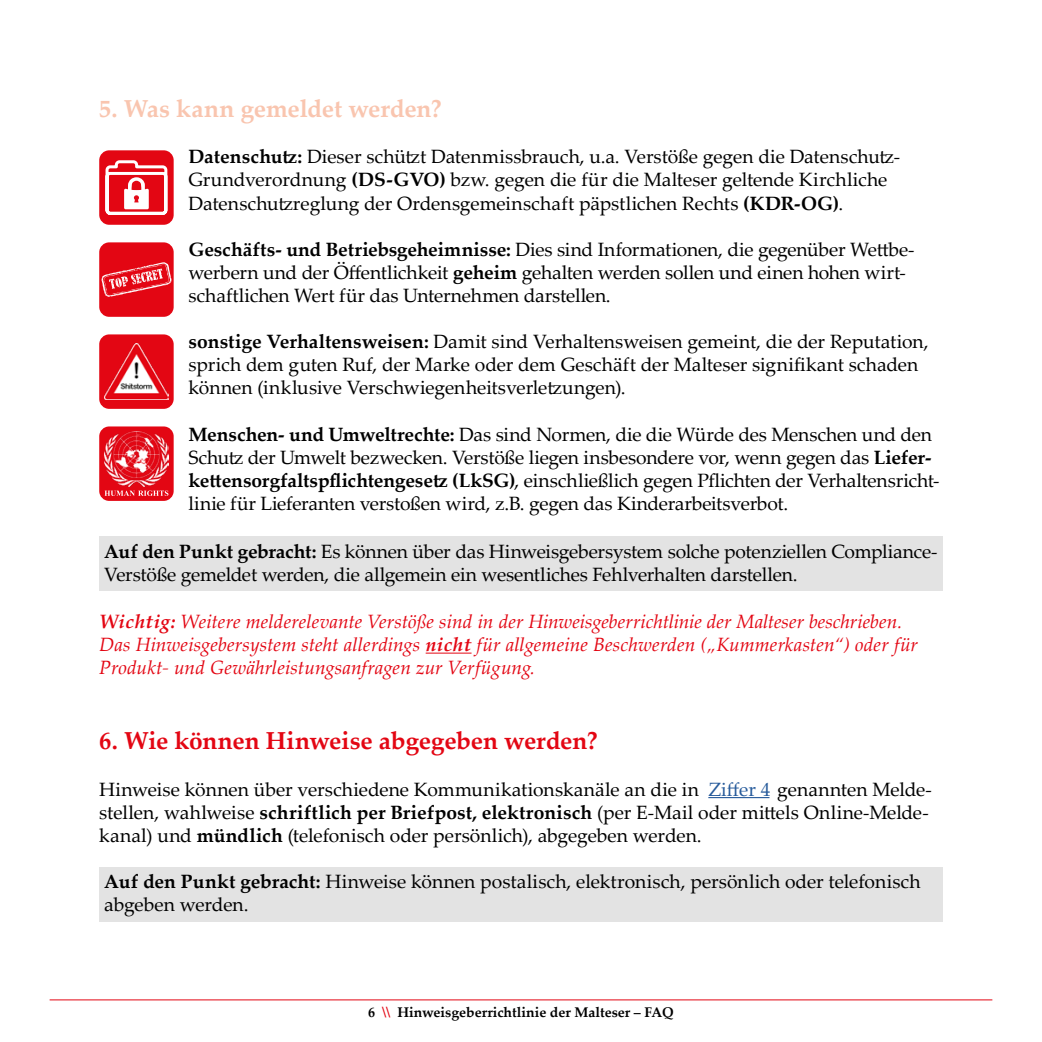
<style>
.page{position:relative;width:1042px;height:1042px;background:#fff}
.page>*{position:absolute;margin:0;border:0;box-sizing:border-box;transform-origin:0 0}
.t1{font:700 24.5px "Palatino Linotype";letter-spacing:-.005em;color:#e30613}
.t2{font:700 24.5px "Palatino Linotype";color:#f9c5af}
.t3{font:19.25px/23.1px "Palatino Linotype";letter-spacing:-.005em;color:#000}
.t4{font:italic 19.25px/23.1px "Palatino Linotype";color:#e30613}
.t5{font:700 14px "Palatino Linotype";color:#000}
.s1{font-weight:700}
.s2{color:#275b9b}
.s3{color:#e30613}
</style>
<div class="page">
<div style="left:99px;top:867px;width:844px;height:54px;background:#e3e3e3"></div>
<div style="left:99px;top:536px;width:844px;height:54px;background:#e3e3e3"></div>
<hr style="left:50px;top:999px;width:942px;height:1px;background:#e30613">
<hr style="left:426px;top:652px;width:45px;height:1px;background:#e30613">
<hr style="left:708px;top:797px;width:61px;height:1px;background:#275b9b">
<div style="left:99px;top:150px;width:75px;height:75px;background:#e30613;border-radius:10px"></div>
<svg style="left:106px;top:160px;width:61px;height:55px"></svg>
<div style="left:99px;top:242px;width:75px;height:75px;background:#e30613;border-radius:10px"></div>
<img style="left:150px;top:262px;width:14px;height:3px">
<img style="left:142px;top:265px;width:27px;height:2px">
<svg style="left:104px;top:267px;width:65px;height:30px"></svg>
<div style="left:99px;top:334px;width:75px;height:75px;background:#e30613;border-radius:10px"></div>
<img style="left:104px;top:343px;width:65px;height:57px">
<div style="left:99px;top:426px;width:75px;height:75px;background:#e30613;border-radius:10px"></div>
<img style="left:104px;top:431px;width:65px;height:55px">
<svg style="left:104px;top:490px;width:64px;height:6px"></svg>
<p class="t2" style="left:99px;top:91px;width:344px">5. Was kann gemeldet werden?</p>
<p class="t3" style="left:189px;top:144px;width:713px"><span class="s1">Datenschutz:</span> Dieser schützt Datenmissbrauch, u.a. Verstöße gegen die Datenschutz-<br>Grundverordnung <span class="s1">(DS-GVO)</span> bzw. gegen die für die Malteser geltende Kirchliche<br>Datenschutzreglung der Ordensgemeinschaft päpstlichen Rechts <span class="s1">(KDR-OG)</span>.</p>
<p class="t3" style="left:189px;top:237px;width:727px"><span class="s1">Geschäfts- und Betriebsgeheimnisse:</span> Dies sind Informationen, die gegenüber Wettbe&shy;werbern und der Öffentlichkeit <span class="s1">geheim</span> gehalten werden sollen und einen hohen wirt&shy;schaftlichen Wert für das Unternehmen darstellen.</p>
<p class="t3" style="left:189px;top:329px;width:741px"><span class="s1">sonstige Verhaltensweisen:</span> Damit sind Verhaltensweisen gemeint, die der Reputation, sprich dem guten Ruf, der Marke oder dem Geschäft der Malteser signifikant schaden können (inklusive Verschwiegenheitsverletzungen).</p>
<p class="t3" style="left:189px;top:422px;width:752px"><span class="s1">Menschen- und Umweltrechte:</span> Das sind Normen, die die Würde des Menschen und den Schutz der Umwelt bezwecken. Verstöße liegen insbesondere vor, wenn gegen das <span class="s1">Liefer&shy;kettensorgfaltspflichtengesetz (LkSG)</span>, einschließlich gegen Pflichten der Verhaltensricht&shy;linie für Lieferanten verstoßen wird, z.B. gegen das Kinderarbeitsverbot.</p>
<p class="t3" style="left:104px;top:539px;width:835px"><span class="s1">Auf den Punkt gebracht:</span> Es können über das Hinweisgebersystem solche potenziellen Compliance-<br>Verstöße gemeldet werden, die allgemein ein wesentliches Fehlverhalten darstellen.</p>
<p class="t4" style="left:99px;top:609px;width:820px"><span class="s1">Wichtig:</span> Weitere melderelevante Verstöße sind in der Hinweisgeberrichtlinie der Malteser beschrieben.<br>Das Hinweisgebersystem steht allerdings <span class="s1">nicht</span> für allgemeine Beschwerden („Kummerkasten“) oder für<br>Produkt- und Gewährleistungsanfragen zur Verfügung.</p>
<p class="t1" style="left:99px;top:724px;width:500px">6. Wie können Hinweise abgegeben werden?</p>
<p class="t3" style="left:99px;top:777px;width:834px">Hinweise können über verschiedene Kommunikationskanäle an die in <span class="s2">Ziffer 4</span> genannten Melde&shy;stellen, wahlweise <span class="s1">schriftlich per Briefpost, elektronisch</span> (per E-Mail oder mittels Online-Melde&shy;kanal) und <span class="s1">mündlich</span> (telefonisch oder persönlich), abgegeben werden.</p>
<p class="t3" style="left:104px;top:869px;width:818px"><span class="s1">Auf den Punkt gebracht:</span> Hinweise können postalisch, elektronisch, persönlich oder telefonisch abgeben werden.</p>
<p class="t5" style="left:368px;top:1002px;width:307px">6 <span class="s3">\\</span> Hinweisgeberrichtlinie der Malteser – FAQ</p>
</div>
